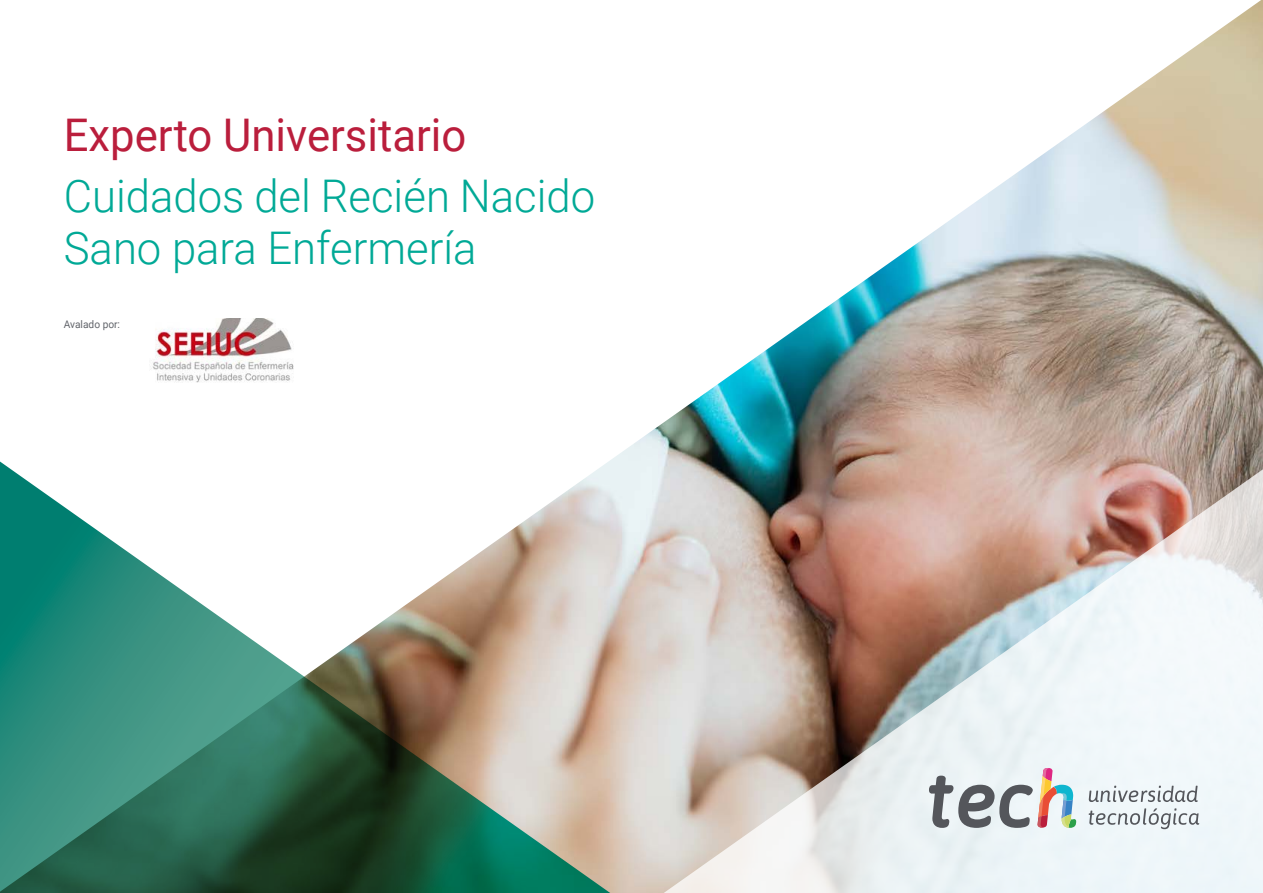
<style>
.page{position:relative;width:1263px;height:893px;background:#fff}
.page>*{position:absolute;margin:0;border:0;box-sizing:border-box;transform-origin:0 0}
.t1{font:300 45px/52.5px "Roboto";color:#00a996}
.t2{font:45px "Roboto";color:#ba1e3c}
.t3{font:10.5px "Roboto";color:#61646a}
</style>
<div class="page">
<img style="left:631px;top:0;width:632px;height:454px">
<svg style="left:0;top:446px;width:640px;height:447px"></svg>
<img style="left:634px;top:454px;width:629px;height:439px">
<svg style="left:929px;top:768px;width:147px;height:60px"></svg>
<svg style="left:1089px;top:786px;width:109px;height:16px"></svg>
<svg style="left:1089px;top:808px;width:110px;height:21px"></svg>
<img style="left:151px;top:318px;width:143px;height:65px">
<p class="t2" style="left:64px;top:103px;width:404px">Experto Universitario</p>
<p class="t1" style="left:64px;top:168px;width:533px">Cuidados del Recién Nacido<br>Sano para Enfermería</p>
<p class="t3" style="left:64px;top:317px;width:58px">Avalado por:</p>
</div>
